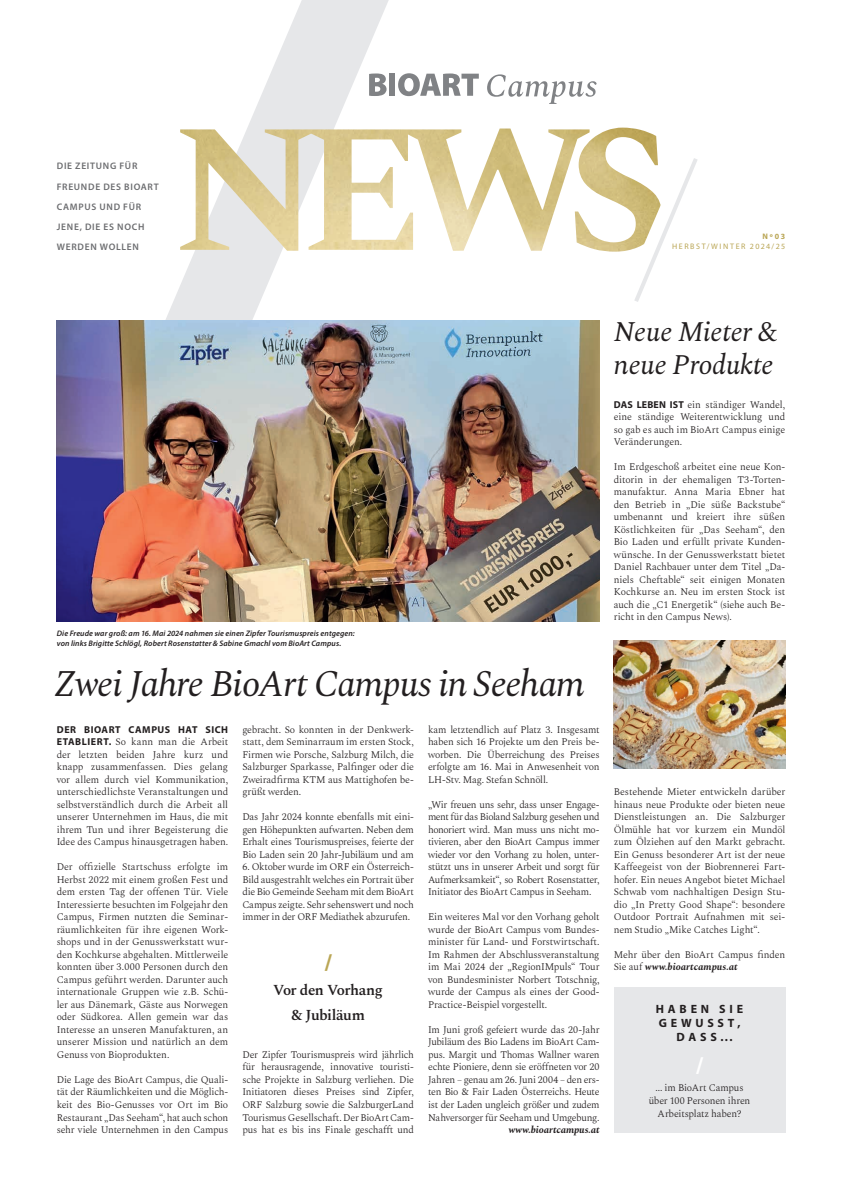
<style>
.page{position:relative;width:842px;height:1191px;background:#fff}
.page>*{position:absolute;margin:0;border:0;box-sizing:border-box;transform-origin:0 0}
.t1{font:italic 37px "Spectral";letter-spacing:-.035em;color:#231f20}
.t2{font:italic 28px/33.6px "Spectral";letter-spacing:-.015em;color:#231f20}
.t3{font:700 23px "Myriad Pro";color:#baa655}
.t4{font:700 23px "Myriad Pro";color:#fff}
.t5{font:600 15px "Spectral";letter-spacing:-.035em;color:#231f20}
.t6{font:700 12px "Myriad Pro";letter-spacing:.315em;color:#231f20}
.t7{font:300 10px/12.5px "Spectral";letter-spacing:-.02em;color:#231f20;text-align:justify}
.t8{font:italic 700 10px "Spectral";letter-spacing:-.005em;color:#231f20}
.t9{font:600 9.5px/20px "Myriad Pro";letter-spacing:.075em;color:#6c6d70}
.t10{font:italic 600 8px "Myriad Pro";letter-spacing:.01em;color:#231f20}
.t11{font:8px "Myriad Pro";letter-spacing:.195em;color:#baa655}
.t12{font:700 8px "Myriad Pro";color:#baa655}
.s1{font-family:"Myriad Pro";font-weight:700}
.s2{font-weight:700;font-style:italic}
</style>
<div class="page">
<svg style="left:166px;top:0;width:244px;height:320px"></svg>
<img style="left:57px;top:320px;width:543px;height:301px">
<img style="left:180px;top:128px;width:431px;height:124px">
<svg style="left:369px;top:73px;width:18px;height:23px"></svg>
<div style="left:389px;top:74px;width:6px;height:22px;background:#808285"></div>
<svg style="left:398px;top:73px;width:81px;height:23px"></svg>
<svg style="left:487px;top:74px;width:110px;height:30px"></svg>
<svg style="left:611px;top:127px;width:86px;height:175px"></svg>
<div style="left:614px;top:987px;width:171px;height:146px;background:#e6e7e9"></div>
<img style="left:614px;top:641px;width:171px;height:127px">
<p class="t9" style="left:57px;top:156px;width:82px">DIE ZEITUNG FÜR</p>
<p class="t9" style="left:57px;top:176px;width:103px">FREUNDE DES BIOART<br>CAMPUS UND FÜR<br>JENE, DIE ES NOCH</p>
<p class="t9" style="left:57px;top:236px;width:84px">WERDEN WOLLEN</p>
<p class="t12" style="left:762px;top:231px;width:24px">Nº03</p>
<p class="t11" style="left:672px;top:241px;width:115px">HERBST/WINTER 2024/25</p>
<p class="t10" style="left:57px;top:629px;width:299px">Die Freude war groß: am 16. Mai 2024 nahmen sie einen Zipfer Tourismuspreis entgegen:</p>
<p class="t10" style="left:57px;top:638px;width:286px">von links Brigitte Schlögl, Robert Rosenstatter &amp; Sabine Gmachl vom BioArt Campus.</p>
<p class="t1" style="left:54px;top:656px;width:532px">Zwei Jahre BioArt Campus in Seeham</p>
<p class="t7" style="left:57px;top:722px;width:173px"><span class="s1">DER BIOART CAMPUS HAT SICH ETABLIERT.</span> So kann man die Arbeit der letzten beiden Jahre kurz und knapp zusammenfassen. Dies gelang vor allem durch viel Kommunikation, unterschiedlichste Veranstaltungen und selbstverständlich durch die Arbeit all unserer Unternehmen im Haus, die mit ihrem Tun und ihrer Begeisterung die Idee des Campus hinausgetragen haben.</p>
<p class="t7" style="left:57px;top:860px;width:173px">Der offizielle Startschuss erfolgte im Herbst 2022 mit einem großen Fest und dem ersten Tag der offenen Tür. Viele Interessierte besuchten im Folgejahr den Campus, Firmen nutzten die Seminar&shy;räumlichkeiten für ihre eigenen Work&shy;shops und in der Genusswerkstatt wur&shy;den Kochkurse abgehalten. Mittlerweile konnten über 3.000 Personen durch den Campus geführt werden. Darunter auch internationale Gruppen wie z.B. Schü&shy;ler aus Dänemark, Gäste aus Norwegen oder Südkorea. Allen gemein war das Interesse an unseren Manufakturen, an unserer Mission und natürlich an dem Genuss von Bioprodukten.</p>
<p class="t7" style="left:57px;top:1072px;width:173px">Die Lage des BioArt Campus, die Quali&shy;tät der Räumlichkeiten und die Möglich&shy;keit des Bio-Genusses vor Ort im Bio Restaurant „Das Seeham“, hat auch schon sehr viele Unternehmen in den Campus</p>
<p class="t7" style="left:242px;top:722px;width:173px">gebracht. So konnten in der Denkwerk&shy;statt, dem Seminarraum im ersten Stock, Firmen wie Porsche, Salzburg Milch, die Salzburger Sparkasse, Palfinger oder die Zweiradfirma KTM aus Mattighofen be&shy;grüßt werden.</p>
<p class="t7" style="left:242px;top:810px;width:173px">Das Jahr 2024 konnte ebenfalls mit eini&shy;gen Höhepunkten aufwarten. Neben dem Erhalt eines Tourismuspreises, feierte der Bio Laden sein 20 Jahr-Jubiläum und am</p>
<p class="t7" style="left:242px;top:860px;width:173px">6. Oktober wurde im ORF ein Österreich-Bild ausgestrahlt welches ein Portrait über die Bio Gemeinde Seeham mit dem BioArt Campus zeigte. Sehr sehenswert und noch immer in der ORF Mediathek abzurufen.</p>
<p class="t3" style="left:324px;top:947px;width:9px">/</p>
<p class="t5" style="left:273px;top:979px;width:111px">Vor den Vorhang</p>
<p class="t5" style="left:291px;top:1004px;width:75px">&amp; Jubiläum</p>
<p class="t7" style="left:242px;top:1047px;width:173px">Der Zipfer Tourismuspreis wird jährlich für herausragende, innovative touristi&shy;sche Projekte in Salzburg verliehen. Die Initiatoren dieses Preises sind Zipfer, ORF Salzburg sowie die SalzburgerLand Tourismus Gesellschaft. Der BioArt Cam&shy;pus hat es bis ins Finale geschafft und</p>
<p class="t7" style="left:428px;top:722px;width:173px">kam letztendlich auf Platz 3. Insgesamt haben sich 16 Projekte um den Preis be&shy;worben. Die Überreichung des Preises erfolgte am 16. Mai in Anwesenheit von LH-Stv. Mag. Stefan Schnöll.</p>
<p class="t7" style="left:428px;top:797px;width:173px">„Wir freuen uns sehr, dass unser Engage&shy;ment für das Bioland Salzburg gesehen und honoriert wird. Man muss uns nicht mo&shy;tivieren, aber den BioArt Campus immer wieder vor den Vorhang zu holen, unter&shy;stützt uns in unserer Arbeit und sorgt für Aufmerksamkeit“, so Robert Rosenstatter, Initiator des BioArt Campus in Seeham.</p>
<p class="t7" style="left:428px;top:910px;width:173px">Ein weiteres Mal vor den Vorhang geholt wurde der BioArt Campus vom Bundes&shy;minister für Land- und Forstwirtschaft.<br>Im Rahmen der Abschlussveranstaltung im Mai 2024 der „RegionIMpuls“ Tour von Bundesminister Norbert Totschnig, wurde der Campus als eines der Good-Practice-Beispiel vorgestellt.</p>
<p class="t7" style="left:428px;top:1022px;width:173px">Im Juni groß gefeiert wurde das 20-Jahr Jubiläum des Bio Ladens im BioArt Cam&shy;pus. Margit und Thomas Wallner waren echte Pioniere, denn sie eröffneten vor 20<br>Jahren – genau am 26. Juni 2004 – den ers&shy;ten Bio &amp; Fair Laden Österreichs. Heute ist der Laden ungleich größer und zudem Nahversorger für Seeham und Umgebung.</p>
<p class="t8" style="left:508px;top:1122px;width:93px">www.bioartcampus.at</p>
<p class="t2" style="left:614px;top:313px;width:166px">Neue Mieter &amp; neue Produkte</p>
<p class="t7" style="left:614px;top:397px;width:173px"><span class="s1">DAS LEBEN IST</span> ein ständiger Wandel, eine ständige Weiterentwicklung und so gab es auch im BioArt Campus einige Veränderungen.</p>
<p class="t7" style="left:614px;top:460px;width:173px">Im Erdgeschoß arbeitet eine neue Kon&shy;ditorin in der ehemaligen T3-Torten&shy;manufaktur. Anna Maria Ebner hat den Betrieb in „Die süße Backstube“ umbenannt und kreiert ihre süßen Köstlichkeiten für „Das Seeham“, den Bio Laden und erfüllt private Kunden&shy;wünsche. In der Genusswerkstatt bietet Daniel Rachbauer unter dem Titel „Da&shy;niels Cheftable“ seit einigen Monaten Kochkurse an. Neu im ersten Stock ist auch die „C1 Energetik“ (siehe auch Be&shy;richt in den Campus News).</p>
<p class="t7" style="left:614px;top:785px;width:173px">Bestehende Mieter entwickeln darüber hinaus neue Produkte oder bieten neue Dienstleistungen an. Die Salzburger Ölmühle hat vor kurzem ein Mundöl zum Ölziehen auf den Markt gebracht.<br>Ein Genuss besonderer Art ist der neue Kaffeegeist von der Biobrennerei Fart&shy;hofer. Ein neues Angebot bietet Michael Schwab vom nachhaltigen Design Stu&shy;dio „In Pretty Good Shape“: besondere Outdoor Portrait Aufnahmen mit sei&shy;nem Studio „Mike Catches Light“.</p>
<p class="t7" style="left:614px;top:947px;width:173px">Mehr über den BioArt Campus finden<br>Sie auf <span class="s2">www.bioartcampus.at</span></p>
<p class="t6" style="left:656px;top:1001px;width:89px">HABEN SIE</p>
<p class="t6" style="left:659px;top:1015px;width:83px">GEWUSST,</p>
<p class="t6" style="left:677px;top:1029px;width:57px">DASS...</p>
<p class="t4" style="left:696px;top:1049px;width:9px">/</p>
<p class="t7" style="left:655px;top:1080px;width:90px">... im BioArt Campus</p>
<p class="t7" style="left:649px;top:1093px;width:103px;line-height:13px;text-align:center">über 100 Personen ihren<br>Arbeitsplatz haben?</p>
</div>
